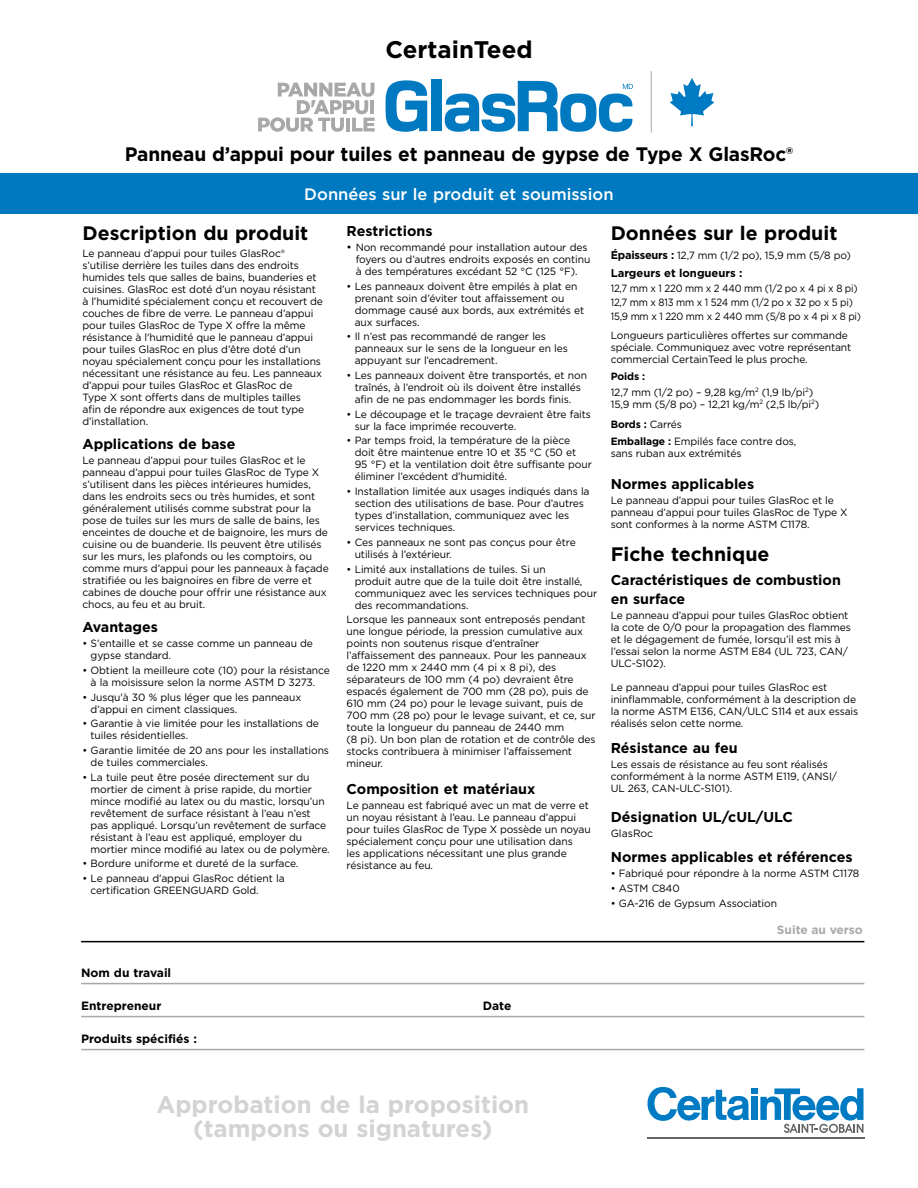
<style>
.page{position:relative;width:918px;height:1188px;background:#fff}
.page>*{position:absolute;margin:0;border:0;box-sizing:border-box;transform-origin:0 0}
.t1{font:700 24px/24px "Gotham";color:#d1d3d4;text-align:center}
.t2{font:700 24px "Gotham";color:#000}
.t3{font:700 19.5px "Gotham";letter-spacing:-.01em;color:#000}
.t4{font:500 16.5px "Gotham";color:#fff}
.t5{font:700 14.25px/18.3px "Gotham";color:#000}
.t6{font:700 12px "Gotham";color:#000}
.t7{font:700 12px "Gotham";color:#a7a9ac}
.t8{font:700 11.25px "Gotham";color:#000}
.t9{font:10.5px/12px "Gotham";letter-spacing:-.01em;color:#000}
.t10{font:10.5px/14.1px "Gotham";letter-spacing:-.01em;color:#000;scale:.92 1}
.s1{font-size:11.25px}
.s2{font-weight:700;font-size:11.25px}
.s3{font-weight:700}
</style>
<div class="page">
<div style="left:0;top:173px;width:918px;height:41px;background:#0079c1"></div>
<hr style="left:81px;top:983px;width:783px;height:1px;background:#a7a9ac">
<hr style="left:81px;top:1016px;width:783px;height:1px;background:#a7a9ac">
<hr style="left:81px;top:1049px;width:783px;height:1px;background:#a7a9ac">
<hr style="left:81px;top:941px;width:783px;height:1px;background:#000">
<div style="left:751px;top:1088px;width:7px;height:6px;background:#007bc3"></div>
<svg style="left:647px;top:1087px;width:102px;height:34px"></svg>
<div style="left:751px;top:1097px;width:7px;height:23px;background:#007bc3"></div>
<svg style="left:760px;top:1088px;width:104px;height:45px"></svg>
<hr style="left:647px;top:1137px;width:218px;height:2px;background:#636466">
<svg style="left:258px;top:83px;width:117px;height:49px"></svg>
<svg style="left:386px;top:80px;width:41px;height:52px"></svg>
<div style="left:431px;top:79px;width:11px;height:52px;background:#0079c1"></div>
<svg style="left:445px;top:81px;width:188px;height:51px"></svg>
<svg style="left:670px;top:78px;width:44px;height:48px"></svg>
<hr style="left:651px;top:71px;width:1px;height:62px;background:#a8a8aa">
<h1 class="t2" style="left:385px;top:33px;width:149px">CertainTeed</h1>
<h2 class="t3" style="left:125px;top:141px;width:670px">Panneau d’appui pour tuiles et panneau de gypse de Type X GlasRoc®</h2>
<h3 class="t4" style="left:304px;top:183px;width:311px">Données sur le produit et soumission</h3>
<h2 class="t3" style="left:82px;top:220px;width:227px">Description du produit</h2>
<p class="t9" style="left:82px;top:247px;width:242px">Le panneau d’appui pour tuiles GlasRoc® s’utilise derrière les tuiles dans des endroits humides tels que salles de bains, buanderies et cuisines. GlasRoc est doté d’un noyau résistant à l’humidité spécialement conçu et recouvert de couches de fibre de verre. Le panneau d’appui pour tuiles GlasRoc de Type X offre la même résistance à l'humidité que le panneau d’appui pour tuiles GlasRoc en plus d’être doté d’un noyau spécialement conçu pour les installations nécessitant une résistance au feu. Les panneaux d’appui pour tuiles GlasRoc et GlasRoc de<br>Type X sont offerts dans de multiples tailles<br>afin de répondre aux exigences de tout type d’installation.</p>
<h3 class="t5" style="left:82px;top:435px;width:155px">Applications de base</h3>
<p class="t9" style="left:82px;top:454px;width:248px">Le panneau d’appui pour tuiles GlasRoc et le panneau d’appui pour tuiles GlasRoc de Type X s’utilisent dans les pièces intérieures humides, dans les endroits secs ou très humides, et sont généralement utilisés comme substrat pour la pose de tuiles sur les murs de salle de bains, les enceintes de douche et de baignoire, les murs de cuisine ou de buanderie. Ils peuvent être utilisés sur les murs, les plafonds ou les comptoirs, ou comme murs d’appui pour les panneaux à façade stratifiée ou les baignoires en fibre de verre et cabines de douche pour offrir une résistance aux chocs, au feu et au bruit.</p>
<h3 class="t5" style="left:82px;top:618px;width:77px">Avantages</h3>
<p class="t9" style="left:91px;top:637px;width:224px;text-indent:-8px">• S'entaille et se casse comme un panneau de gypse standard.</p>
<p class="t9" style="left:91px;top:664px;width:241px;text-indent:-8px">• Obtient la meilleure cote (10) pour la résistance à la moisissure selon la norme ASTM D 3273.</p>
<p class="t9" style="left:91px;top:691px;width:212px;text-indent:-8px">• Jusqu'à 30 % plus léger que les panneaux d’appui en ciment classiques.</p>
<p class="t9" style="left:91px;top:717px;width:230px;text-indent:-8px">• Garantie à vie limitée pour les installations de tuiles résidentielles.</p>
<p class="t9" style="left:91px;top:744px;width:240px;text-indent:-8px">• Garantie limitée de 20 ans pour les installations de tuiles commerciales.</p>
<p class="t9" style="left:91px;top:771px;width:241px;text-indent:-8px">• La tuile peut être posée directement sur du mortier de ciment à prise rapide, du mortier mince modifié au latex ou du mastic, lorsqu’un revêtement de surface résistant à l’eau n’est pas appliqué. Lorsqu’un revêtement de surface résistant à l’eau est appliqué, employer du mortier mince modifié au latex ou de polymère.</p>
<p class="t9" style="left:82px;top:858px;width:217px">• Bordure uniforme et dureté de la surface.</p>
<p class="t9" style="left:91px;top:872px;width:196px;text-indent:-8px">• Le panneau d’appui GlasRoc détient la certification GREENGUARD Gold.</p>
<h3 class="t5" style="left:347px;top:221px;width:87px">Restrictions</h3>
<p class="t9" style="left:356px;top:241px;width:236px;text-indent:-9px"><span class="s1">•</span> Non recommandé pour installation autour des foyers ou d’autres endroits exposés en continu à des températures excédant 52 °C (125 °F).</p>
<p class="t9" style="left:355px;top:280px;width:231px;text-indent:-8px">• Les panneaux doivent être empilés à plat en prenant soin d’éviter tout affaissement ou dommage causé aux bords, aux extrémités et aux surfaces.</p>
<p class="t9" style="left:355px;top:330px;width:215px;text-indent:-8px">• Il n’est pas recommandé de ranger les panneaux sur le sens de la longueur en les appuyant sur l’encadrement.</p>
<p class="t9" style="left:355px;top:369px;width:234px;text-indent:-8px">• Les panneaux doivent être transportés, et non traînés, à l’endroit où ils doivent être installés afin de ne pas endommager les bords finis.</p>
<p class="t9" style="left:355px;top:408px;width:238px;text-indent:-8px">• Le découpage et le traçage devraient être faits sur la face imprimée recouverte.</p>
<p class="t9" style="left:355px;top:434px;width:239px;text-indent:-8px">• Par temps froid, la température de la pièce doit être maintenue entre 10 et 35 °C (50 et<br>95 °F) et la ventilation doit être suffisante pour éliminer l’excédent d’humidité.</p>
<p class="t9" style="left:355px;top:485px;width:236px;text-indent:-8px">• Installation limitée aux usages indiqués dans la section des utilisations de base. Pour d’autres types d’installation, communiquez avec les services techniques.</p>
<p class="t9" style="left:355px;top:536px;width:223px;text-indent:-8px">• Ces panneaux ne sont pas conçus pour être utilisés à l’extérieur.</p>
<p class="t9" style="left:355px;top:563px;width:244px;text-indent:-8px">• Limité aux installations de tuiles. Si un<br>produit autre que de la tuile doit être installé, communiquez avec les services techniques pour des recommandations.</p>
<p class="t9" style="left:347px;top:613px;width:251px">Lorsque les panneaux sont entreposés pendant une longue période, la pression cumulative aux points non soutenus risque d’entraîner l’affaissement des panneaux. Pour les panneaux de 1220 mm x 2440 mm (4 pi x 8 pi), des séparateurs de 100 mm (4 po) devraient être espacés également de 700 mm (28 po), puis de 610 mm (24 po) pour le levage suivant, puis de 700 mm (28 po) pour le levage suivant, et ce, sur toute la longueur du panneau de 2440 mm<br>(8 pi). Un bon plan de rotation et de contrôle des stocks contribuera à minimiser l’affaissement mineur.</p>
<h3 class="t5" style="left:347px;top:779px;width:190px">Composition et matériaux</h3>
<p class="t9" style="left:347px;top:799px;width:246px">Le panneau est fabriqué avec un mat de verre et un noyau résistant à l’eau. Le panneau d’appui pour tuiles GlasRoc de Type X possède un noyau spécialement conçu pour une utilisation dans<br>les applications nécessitant une plus grande résistance au feu.</p>
<p class="t6" style="left:81px;top:965px;width:92px">Nom du travail</p>
<p class="t6" style="left:81px;top:998px;width:82px">Entrepreneur</p>
<p class="t6" style="left:483px;top:998px;width:30px">Date</p>
<p class="t6" style="left:81px;top:1031px;width:118px">Produits spécifiés :</p>
<h2 class="t3" style="left:611px;top:220px;width:228px">Données sur le produit</h2>
<p class="t9" style="left:611px;top:249px;width:242px"><span class="s2">Épaisseurs :</span> 12,7 mm (1/2 po), 15,9 mm (5/8 po)</p>
<p class="t8" style="left:611px;top:265px;width:133px">Largeurs et longueurs :</p>
<p class="t10" style="left:611px;top:281px;width:274px">12,7 mm x 1 220 mm x 2 440 mm (1/2 po x 4 pi x 8 pi)<br>12,7 mm x 813 mm x 1 524 mm (1/2 po x 32 po x 5 pi)<br>15,9 mm x 1 220 mm x 2 440 mm (5/8 po x 4 pi x 8 pi)</p>
<p class="t9" style="left:611px;top:329px;width:242px">Longueurs particulières offertes sur commande spéciale. Communiquez avec votre représentant commercial CertainTeed le plus proche.</p>
<p class="t9" style="left:611px;top:369px;width:204px;line-height:15.3px"><span class="s3">Poids :<br></span>12,7 mm (1/2 po) – 9,28 kg/m<sup>2</sup> (1,9 lb/pi<sup>2</sup>)</p>
<p class="t9" style="left:611px;top:394px;width:210px;line-height:20.1px">15,9 mm (5/8 po) – 12,21 kg/m<sup>2</sup> (2,5 lb/pi<sup>2</sup>)<br><span class="s3">Bords :</span> Carrés</p>
<p class="t9" style="left:611px;top:435px;width:187px"><span class="s3">Emballage :</span> Empilés face contre dos, sans ruban aux extrémités</p>
<h3 class="t5" style="left:611px;top:475px;width:145px">Normes applicables</h3>
<p class="t9" style="left:611px;top:494px;width:238px">Le panneau d’appui pour tuiles GlasRoc et le panneau d’appui pour tuiles GlasRoc de Type X sont conformes à la norme ASTM C1178.</p>
<h2 class="t3" style="left:611px;top:542px;width:160px">Fiche technique</h2>
<h3 class="t5" style="left:611px;top:571px;width:232px">Caractéristiques de combustion en surface</h3>
<p class="t9" style="left:611px;top:609px;width:242px">Le panneau d’appui pour tuiles GlasRoc obtient la cote de 0/0 pour la propagation des flammes et le dégagement de fumée, lorsqu’il est mis à l’essai selon la norme ASTM E84 (UL 723, CAN/ ULC-S102).</p>
<p class="t9" style="left:611px;top:681px;width:249px">Le panneau d’appui pour tuiles GlasRoc est ininflammable, conformément à la description de la norme ASTM E136, CAN/ULC S114 et aux essais réalisés selon cette norme.</p>
<h3 class="t5" style="left:611px;top:739px;width:128px">Résistance au feu</h3>
<p class="t9" style="left:611px;top:758px;width:228px">Les essais de résistance au feu sont réalisés conformément à la norme ASTM E119, (ANSI/<br>UL 263, CAN-ULC-S101).</p>
<h3 class="t5" style="left:611px;top:807px;width:184px">Désignation UL/cUL/ULC</h3>
<p class="t9" style="left:611px;top:827px;width:44px">GlasRoc</p>
<h3 class="t5" style="left:611px;top:848px;width:243px">Normes applicables et références</h3>
<p class="t9" style="left:611px;top:867px;width:250px">• Fabriqué pour répondre à la norme ASTM C1178</p>
<p class="t9" style="left:611px;top:882px;width:71px">• ASTM C840</p>
<p class="t9" style="left:611px;top:897px;width:168px">• GA-216 de Gypsum Association</p>
<p class="t7" style="left:777px;top:922px;width:87px">Suite au verso</p>
<h1 class="t1" style="left:156px;top:1092px;width:374px">Approbation de la proposition (tampons ou signatures)</h1>
</div>
